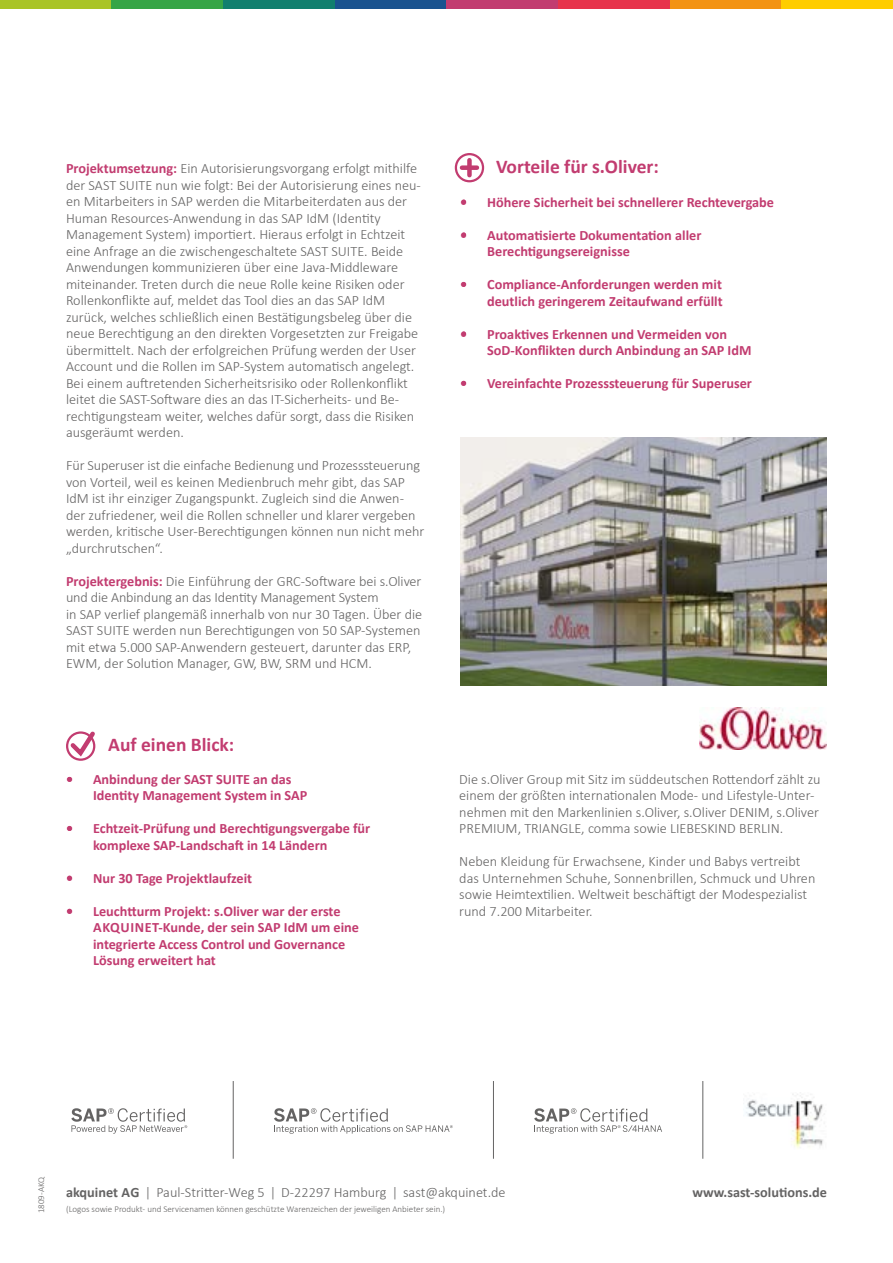
<style>
.page{position:relative;width:893px;height:1263px;background:#fff}
.page>*{position:absolute;margin:0;border:0;box-sizing:border-box;transform-origin:0 0}
.t1{font:700 19.5px "Calibri";color:#c23c70}
.t2{font:300 14.25px/16.5px "Calibri";color:#646363}
.t3{font:700 14.25px/16.5px "Calibri";color:#c23c70}
.t4{font:700 14.25px "Calibri";color:#646363}
.t5{font:300 9px "Calibri";color:#646363}
.s1{font-weight:700;color:#c23c70}
.s2{font-weight:700}
</style>
<div class="page">
<svg style="left:67px;top:777px;width:5px;height:5px"></svg>
<svg style="left:67px;top:826px;width:5px;height:5px"></svg>
<svg style="left:67px;top:875px;width:5px;height:5px"></svg>
<svg style="left:67px;top:909px;width:5px;height:4px"></svg>
<svg style="left:461px;top:199px;width:5px;height:5px"></svg>
<svg style="left:461px;top:232px;width:5px;height:5px"></svg>
<svg style="left:461px;top:282px;width:5px;height:5px"></svg>
<svg style="left:461px;top:331px;width:5px;height:5px"></svg>
<svg style="left:461px;top:381px;width:5px;height:4px"></svg>
<img style="left:460px;top:438px;width:367px;height:247px">
<img style="left:700px;top:707px;width:126px;height:43px">
<svg style="left:67px;top:731px;width:29px;height:29px"></svg>
<div style="left:66px;top:731px;width:29px;height:30px;border:2px solid #c23c70;border-radius:50%"></div>
<div style="left:455px;top:153px;width:29px;height:29px;border:2px solid #c23c70;border-radius:50%"></div>
<div style="left:467px;top:160px;width:5px;height:15px;background:#c23c70"></div>
<div style="left:462px;top:165px;width:15px;height:5px;background:#c23c70"></div>
<div style="left:0;top:0;width:112px;height:9px;background:#a9c426"></div>
<div style="left:112px;top:0;width:111px;height:9px;background:#36a546"></div>
<div style="left:223px;top:0;width:112px;height:9px;background:#117f6e"></div>
<div style="left:335px;top:0;width:111px;height:9px;background:#1a538f"></div>
<div style="left:446px;top:0;width:112px;height:9px;background:#c23c70"></div>
<div style="left:558px;top:0;width:112px;height:9px;background:#e7344c"></div>
<div style="left:670px;top:0;width:111px;height:9px;background:#f39313"></div>
<div style="left:781px;top:0;width:112px;height:9px;background:#ffcd00"></div>
<hr style="left:702px;top:1081px;width:1px;height:78px;background:#646363">
<img style="left:745px;top:1094px;width:80px;height:55px">
<svg style="left:71px;top:1108px;width:116px;height:25px"></svg>
<hr style="left:233px;top:1081px;width:1px;height:78px;background:#646363">
<hr style="left:493px;top:1081px;width:1px;height:78px;background:#646363">
<svg style="left:274px;top:1108px;width:179px;height:26px"></svg>
<svg style="left:534px;top:1108px;width:128px;height:25px"></svg>
<p class="t2" style="left:66px;top:160px;width:356px"><span class="s1">Projektumsetzung:</span> Ein Autorisierungsvorgang erfolgt mithilfe der SAST SUITE nun wie folgt: Bei der Autorisierung eines neu&shy;en Mitarbeiters in SAP werden die Mitarbeiterdaten aus der Human Resources-Anwendung in das SAP IdM (Identity Management System) importiert. Hieraus erfolgt in Echtzeit eine Anfrage an die zwischengeschaltete SAST SUITE. Beide Anwendungen kommunizieren über eine Java-Middleware miteinander. Treten durch die neue Rolle keine Risiken oder Rollenkonflikte auf, meldet das Tool dies an das SAP IdM zurück, welches schließlich einen Bestätigungsbeleg über die neue Berechtigung an den direkten Vorgesetzten zur Freigabe übermittelt. Nach der erfolgreichen Prüfung werden der User Account und die Rollen im SAP-System automatisch angelegt.<br>Bei einem auftretenden Sicherheitsrisiko oder Rollenkonflikt leitet die SAST-Software dies an das IT-Sicherheits- und Be&shy;rechtigungsteam weiter, welches dafür sorgt, dass die Risiken ausgeräumt werden.</p>
<p class="t2" style="left:66px;top:457px;width:360px">Für Superuser ist die einfache Bedienung und Prozesssteuerung von Vorteil, weil es keinen Medienbruch mehr gibt, das SAP IdM ist ihr einziger Zugangspunkt. Zugleich sind die Anwen&shy;der zufriedener, weil die Rollen schneller und klarer vergeben werden, kritische User-Berechtigungen können nun nicht mehr „durchrutschen“.</p>
<p class="t2" style="left:66px;top:572px;width:358px"><span class="s1">Projektergebnis:</span> Die Einführung der GRC-Software bei s.Oliver und die Anbindung an das Identity Management System<br>in SAP verlief plangemäß innerhalb von nur 30 Tagen. Über die SAST SUITE werden nun Berechtigungen von 50 SAP-Systemen mit etwa 5.000 SAP-Anwendern gesteuert, darunter das ERP, EWM, der Solution Manager, GW, BW, SRM und HCM.</p>
<h1 class="t1" style="left:108px;top:732px;width:128px">Auf einen Blick:</h1>
<p class="t3" style="left:93px;top:771px;width:216px;text-indent:-27px">• Anbindung der SAST SUITE an das<br>Identity Management System in SAP</p>
<p class="t3" style="left:93px;top:820px;width:279px;text-indent:-27px">• Echtzeit-Prüfung und Berechtigungsvergabe für komplexe SAP-Landschaft in 14 Ländern</p>
<p class="t3" style="left:66px;top:870px;width:188px">• Nur 30 Tage Projektlaufzeit</p>
<p class="t3" style="left:93px;top:903px;width:267px;text-indent:-27px">• Leuchtturm Projekt: s.Oliver war der erste AKQUINET-Kunde, der sein SAP IdM um eine integrierte Access Control und Governance Lösung erweitert hat</p>
<h1 class="t1" style="left:496px;top:154px;width:164px">Vorteile für s.Oliver:</h1>
<p class="t3" style="left:460px;top:194px;width:315px">• Höhere Sicherheit bei schnellerer Rechtevergabe</p>
<p class="t3" style="left:487px;top:227px;width:216px;text-indent:-27px">• Automatisierte Dokumentation aller<br>Berechtigungsereignisse</p>
<p class="t3" style="left:460px;top:276px;width:264px;text-align:right">• Compliance-Anforderungen werden mit deutlich geringerem Zeitaufwand erfüllt</p>
<p class="t3" style="left:487px;top:326px;width:266px;text-indent:-27px">• Proaktives Erkennen und Vermeiden von<br>SoD-Konflikten durch Anbindung an SAP IdM</p>
<p class="t3" style="left:460px;top:375px;width:293px">• Vereinfachte Prozesssteuerung für Superuser</p>
<p class="t2" style="left:459px;top:770px;width:363px">Die s.Oliver Group mit Sitz im süddeutschen Rottendorf zählt zu einem der größten internationalen Mode- und Lifestyle-Unter&shy;nehmen mit den Markenlinien s.Oliver, s.Oliver DENIM, s.Oliver PREMIUM, TRIANGLE, comma sowie LIEBESKIND BERLIN.</p>
<p class="t2" style="left:459px;top:852px;width:358px">Neben Kleidung für Erwachsene, Kinder und Babys vertreibt das Unternehmen Schuhe, Sonnenbrillen, Schmuck und Uhren sowie Heimtextilien. Weltweit beschäftigt der Modespezialist rund 7.200 Mitarbeiter.</p>
<p class="t5" style="left:36px;top:1213px;width:38px;rotate:-90deg">1809-AKQ</p>
<p class="t2" style="left:66px;top:1183px;width:441px"><span class="s2">akquinet AG</span> | Paul-Stritter-Weg 5 | D-22297 Hamburg | sast@akquinet.de</p>
<p class="t4" style="left:692px;top:1183px;width:136px">www.sast-solutions.de</p>
<p class="t5" style="left:66px;top:1204px;width:381px">(Logos sowie Produkt- und Servicenamen können geschützte Warenzeichen der jeweiligen Anbieter sein.)</p>
</div>
